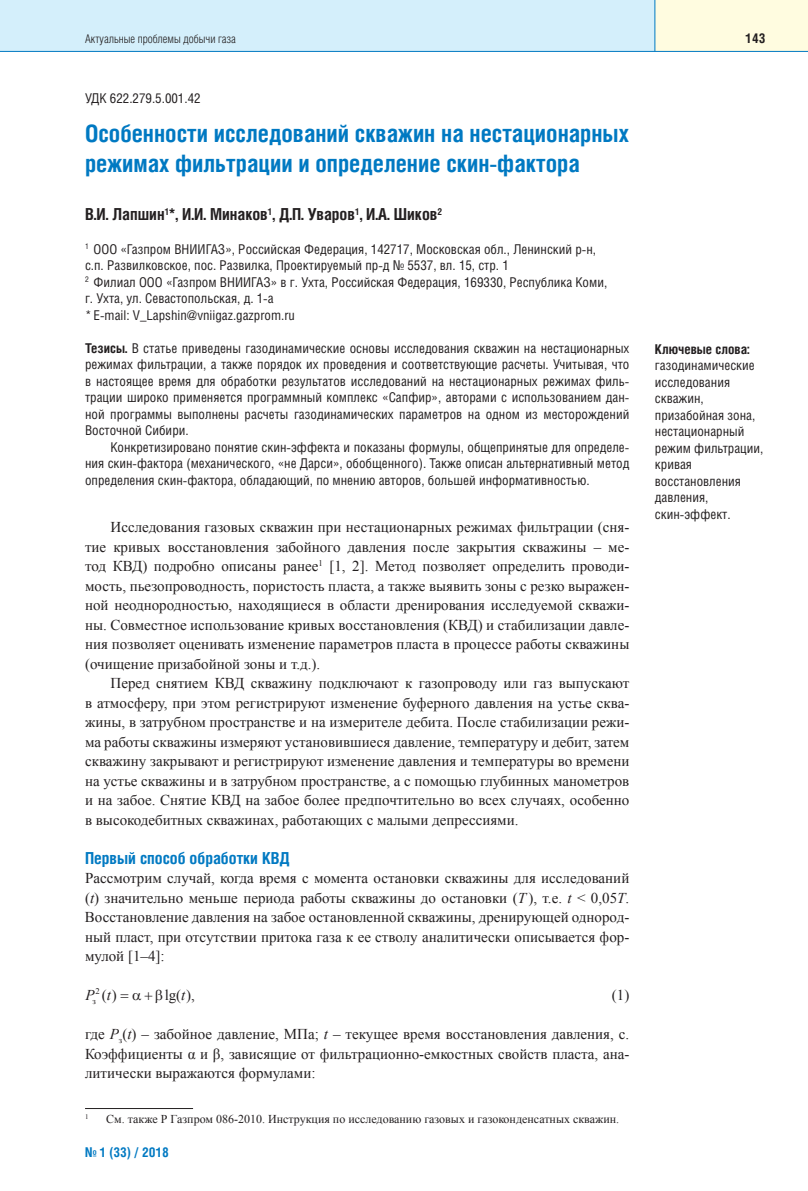
<style>
.page{position:relative;width:808px;height:1191px;background:#fff}
.page>*{position:absolute;margin:0;border:0;box-sizing:border-box;transform-origin:0 0}
.t1{font:700 24px/30px "Helios Cond";color:#0079c2}
.t2{font:700 16.5px "Helios Cond";color:#231f20}
.t3{font:700 16.5px "Helios Cond";color:#0079c2}
.t4{font:15px/19.5px "Times New Roman";color:#231f20;text-align:justify}
.t5{font:italic 15px "Times New Roman";color:#231f20}
.t6{font:13.5px/16.5px "Helios Cond";color:#231f20}
.t7{font:700 13.5px "Helios Cond";color:#231f20}
.t8{font:700 13.5px "Helios Cond";color:#0079c2}
.t9{font:12px "Times New Roman";color:#231f20}
.t10{font:300 12px "Helios Cond";color:#231f20}
.t11{font:8.7px "Times New Roman";color:#231f20}
.t12{font:6.9px "Times New Roman";color:#231f20}
.s1{font-weight:700}
.s2{font-style:italic}
</style>
<div class="page">
<div style="left:0;top:0;width:668px;height:51px;background:#d4effb"></div>
<div style="left:655px;top:0;width:153px;height:51px;background:#fffce0"></div>
<hr style="left:0;top:51px;width:808px;height:1px;background:#0079c2">
<hr style="left:654px;top:0;width:1px;height:51px;background:#0079c2">
<hr style="left:85px;top:1108px;width:108px;height:1px;background:#231f20">
<p class="t10" style="left:85px;top:34px;width:152px">Актуальные проблемы добычи газа</p>
<p class="t7" style="left:746px;top:33px;width:21px">143</p>
<p class="t6" style="left:85px;top:91px;width:117px">УДК 622.279.5.001.42</p>
<h1 class="t1" style="left:85px;top:121px;width:545px">Особенности исследований скважин на нестационарных режимах фильтрации и определение скин-фактора</h1>
<p class="t2" style="left:85px;top:208px;width:359px">В.И. Лапшин<sup>1</sup>*, И.И. Минаков<sup>1</sup>, Д.П. Уваров<sup>1</sup>, И.А. Шиков<sup>2</sup></p>
<p class="t6" style="left:85px;top:242px;width:524px"><sup>1</sup> ООО «Газпром ВНИИГАЗ», Российская Федерация, 142717, Московская обл., Ленинский р-н, с.п. Развилковское, пос. Развилка, Проектируемый пр-д № 5537, вл. 15, стр. 1<br><sup>2</sup> Филиал ООО «Газпром ВНИИГАЗ» в г. Ухта, Российская Федерация, 169330, Республика Коми, г. Ухта, ул. Севастопольская, д. 1-а<br>* E-mail: V_Lapshin@vniigaz.gazprom.ru</p>
<p class="t6" style="left:85px;top:341px;width:546px;text-align:justify"><span class="s1">Тезисы.</span> В статье приведены газодинамические основы исследования скважин на нестационарных режимах фильтрации, а также порядок их проведения и соответствующие расчеты. Учитывая, что в настоящее время для об работки результатов исследований на нестационарных режимах филь&shy;трации широко применяется программный комплекс «Сапфир», авторами с использованием дан&shy;ной программы выполнены расчеты газодинамических параметров на одном из месторождений Восточной Сибири.</p>
<p class="t6" style="left:85px;top:440px;width:546px;text-align:justify;text-indent:26px">Конкретизировано понятие скин-эффекта и показаны формулы, общепринятые для определе&shy;ния скин-фактора (механического, «не Дарси», обобщенного). Также описан альтернативный метод определения скин-фактора, обладающий, по мнению авторов, большей информативностью.</p>
<p class="t4" style="left:85px;top:517px;width:546px;text-indent:26px">Исследования газовых скважин при нестационарных режимах фильтрации (сня&shy;тие кривых восстановления забойного давления после закрытия скважины – ме&shy;тод КВД) подробно описаны ранее<sup>1</sup> [1, 2]. Метод позволяет определить проводи&shy;мость, пьезопроводность, пористость пласта, а также выявить зоны с резко выражен&shy;ной неоднородностью, находящиеся в области дренирования исследуемой скважи&shy;ны. Совместное использование кривых восстановления (КВД) и стабилизации давле&shy;ния позволяет оценивать изменение параметров пласта в процессе работы скважины (очищение призабойной зоны и т.д.).</p>
<p class="t4" style="left:85px;top:673px;width:546px;text-indent:26px">Перед снятием КВД скважину подключают к газопроводу или газ выпускают в атмосферу, при этом регистрируют изменение буферного давления на устье сква&shy;жины, в затрубном пространстве и на измерителе дебита. После стабилизации режи&shy;ма работы скважины измеряют установившиеся давление, температуру и дебит, затем скважину закрывают и регистрируют изменение давления и температуры во времени на устье скважины и в затрубном пространстве, а с помощью глубинных манометров и на забое. Снятие КВД на забое более предпочтительно во всех случаях, особенно в высокодебитных скважинах, работающих с малыми депрессиями.</p>
<p class="t3" style="left:85px;top:852px;width:206px">Первый способ обработки КВД</p>
<p class="t4" style="left:85px;top:868px;width:546px">Рассмотрим случай, когда время с момента остановки скважины для исследований (<span class="s2">t</span>) значительно меньше периода работы скважины до остановки (<span class="s2">Т</span> ), т.е. <span class="s2">t</span> &lt; 0,05<span class="s2">T</span>.<br>Восстановление давления на забое остановленной скважины, дренирующей однород&shy;ный пласт, при отсутствии притока газа к ее стволу аналитически описывается фор&shy;мулой [1–4]:</p>
<p class="t11" style="left:96px;top:986px;width:6px">2</p>
<p class="t5" style="left:86px;top:987px;width:27px">P t</p>
<p class="t5" style="left:181px;top:987px;width:6px">t</p>
<p class="t4" style="left:102px;top:985px;width:17px">( )</p>
<p class="t4" style="left:165px;top:985px;width:32px">lg( ),</p>
<p class="t4" style="left:612px;top:985px;width:19px">(1)</p>
<p class="t4" style="left:85px;top:1024px;width:546px">где <span class="s2">P</span><sub>з</sub>(<span class="s2">t</span>) – забойное давление, МПа; <span class="s2">t</span> – текущее время восстановления давления, с.<br>Коэффициенты α и β, зависящие от фильтрационно-емкостных свойств пласта, ана&shy;литически выражаются формулами:</p>
<p class="t12" style="left:85px;top:1112px;width:5px">1</p>
<p class="t9" style="left:106px;top:1112px;width:514px">См. также Р Газпром 086-2010. Инструкция по исследованию газовых и газоконденсатных скважин.</p>
<p class="t8" style="left:85px;top:1147px;width:86px">№ 1 (33) / 2018</p>
<p class="t7" style="left:655px;top:344px;width:96px">Ключевые слова:</p>
<p class="t6" style="left:655px;top:358px;width:110px">газодинамические исследования скважин, призабойная зона, нестационарный режим фильтрации, кривая восстановления давления, скин-эффект.</p>
</div>
